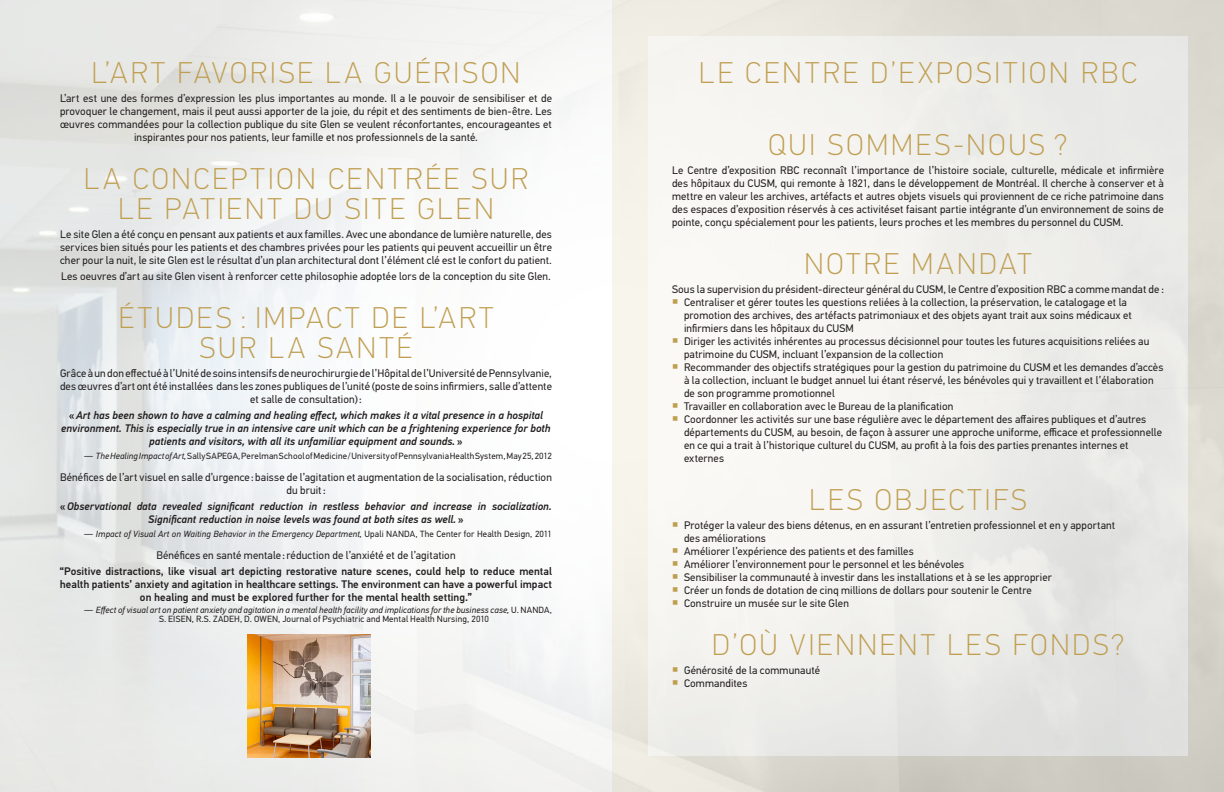
<style>
.page{position:relative;width:1224px;height:792px;background:#fff}
.page>*{position:absolute;margin:0;border:0;box-sizing:border-box;transform-origin:0 0}
.t1{font:100 30px/30px "PF Din Text Pro";letter-spacing:.085em;color:#c09e50;text-align:center}
.t2{font:11px/13px "PF Din Text Pro";letter-spacing:.01em;color:#231f20}
.t3{font:italic 500 11px/13px "PF Din Text Pro";color:#231f20;text-align:center}
.t4{font:500 11px/13px "PF Din Text Pro";letter-spacing:.005em;color:#231f20;text-align:center}
.t5{font:italic 9px/9px "PF Din Text Pro";letter-spacing:.01em;color:#231f20}
.t6{font:9px "PF Din Text Pro";letter-spacing:.02em;color:#231f20}
.s1{font-style:normal}
.s2{font-style:italic}
</style>
<div class="page">
<img style="left:0;top:0;width:612px;height:792px">
<img style="left:248px;top:635px;width:123px;height:122px">
<svg style="left:612px;top:0;width:612px;height:792px;background:#e2dfd7"></svg>
<div style="left:648px;top:36px;width:540px;height:720px;background:linear-gradient(to right,#faf9f5,#e5e5e3)"></div>
<h1 class="t1" style="left:91px;top:58px;width:431px">L’ART FAVORISE LA GUÉRISON</h1>
<p class="t2" style="left:60px;top:91px;width:494px;text-align:center">L’art est une des formes d’expression les plus importantes au monde. Il a le pouvoir de sensibiliser et de provoquer le changement, mais il peut aussi apporter de la joie, du répit et des sentiments de bien-être. Les œuvres commandées pour la collection publique du site Glen se veulent réconfortantes, encourageantes et inspirantes pour nos patients, leur famille et nos professionnels de la santé.</p>
<h1 class="t1" style="left:84px;top:164px;width:446px">LA CONCEPTION CENTRÉE SUR<br>LE PATIENT DU SITE GLEN</h1>
<p class="t2" style="left:60px;top:227px;width:494px;text-align:justify">Le site Glen a été conçu en pensant aux patients et aux familles. Avec une abondance de lumière naturelle, des services bien situés pour les patients et des chambres privées pour les patients qui peuvent accueillir un être cher pour la nuit, le site Glen est le résultat d’un plan architectural dont l’élément clé est le confort du patient.</p>
<p class="t2" style="left:61px;top:269px;width:491px">Les oeuvres d’art au site Glen visent à renforcer cette philosophie adoptée lors de la conception du site Glen.</p>
<h1 class="t1" style="left:118px;top:303px;width:377px">ÉTUDES : IMPACT DE L’ART<br>SUR LA SANTÉ</h1>
<p class="t2" style="left:60px;top:366px;width:494px;text-align:center">Grâce à un don effectué à l’Unité de soins intensifs de neurochirurgie de l’Hôpital de l’Université de Pennsylvanie, des œuvres d’art ont été installées dans les zones publiques de l’unité (poste de soins infirmiers, salle d’attente et salle de consultation):</p>
<p class="t3" style="left:61px;top:408px;width:491px"><span class="s1">«</span>Art has been shown to have a calming and healing effect, which makes it a vital presence in a hospital environment. This is especially true in an intensive care unit which can be a frightening experience for both patients and visitors, with all its unfamiliar equipment and sounds.<span class="s1">»</span></p>
<p class="t6" style="left:84px;top:450px;width:469px"><span class="s2">— The Healing Impact of Art,</span> Sally SAPEGA, Perelman School of Medicine / University of Pennsylvania Health System, May 25, 2012</p>
<p class="t2" style="left:60px;top:470px;width:493px;text-align:center">Bénéfices de l’art visuel en salle d’urgence : baisse de l’agitation et augmentation de la socialisation, réduction du bruit:</p>
<p class="t3" style="left:60px;top:499px;width:494px"><span class="s1">«</span>Observational data revealed significant reduction in restless behavior and increase in socialization.<br>Significant reduction in noise levels was found at both sites as well.<span class="s1">»</span></p>
<p class="t5" style="left:84px;top:529px;width:469px">— Impact of Visual Art on Waiting Behavior in the Emergency Department, <span class="s1">Upali NANDA, The Center for Health Design, 2011</span></p>
<p class="t2" style="left:156px;top:548px;width:301px">Bénéfices en santé mentale :réduction de l’anxiété et de l’agitation</p>
<p class="t4" style="left:60px;top:564px;width:494px">“Positive distractions, like visual art depicting restorative nature scenes, could help to reduce mental health patients’ anxiety and agitation in healthcare settings. The environment can have a powerful impact on healing and must be explored further for the mental health setting.”</p>
<p class="t5" style="left:159px;top:605px;width:394px;text-indent:-75px">— Effect of visual art on patient anxiety and agitation in a mental health facility and implications for the business case, <span class="s1">U. NANDA,<br>S. EISEN, R.S. ZADEH, D. OWEN, Journal of Psychiatric and Mental Health Nursing, 2010</span></p>
<h1 class="t1" style="left:699px;top:58px;width:440px">LE CENTRE D’EXPOSITION RBC</h1>
<h1 class="t1" style="left:769px;top:130px;width:300px">QUI SOMMES-NOUS ?</h1>
<p class="t2" style="left:672px;top:163px;width:493px;text-align:justify">Le Centre d’exposition RBC reconnaît l’importance de l’histoire sociale, culturelle, médicale et infirmière des hôpitaux du CUSM, qui remonte à 1821, dans le développement de Montréal. Il cherche à conserver et à mettre en valeur les archives, artéfacts et autres objets visuels qui proviennent de ce riche patrimoine dans des espaces d’exposition réservés à ces activitéset faisant partie intégrante d’un environnement de soins de pointe, conçu spécialement pour les patients, leurs proches et les membres du personnel du CUSM.</p>
<h1 class="t1" style="left:804px;top:249px;width:229px">NOTRE MANDAT</h1>
<p class="t2" style="left:672px;top:282px;width:493px">Sous la supervision du président-directeur général du CUSM, le Centre d’exposition RBC a comme mandat de :</p>
<p class="t2" style="left:684px;top:295px;width:449px;text-indent:-12px"><sup>■</sup> Centraliser et gérer toutes les questions reliées à la collection, la préservation, le catalogage et la promotion des archives, des artéfacts patrimoniaux et des objets ayant trait aux soins médicaux et infirmiers dans les hôpitaux du CUSM</p>
<p class="t2" style="left:684px;top:334px;width:467px;text-indent:-12px"><sup>■</sup> Diriger les activités inhérentes au processus décisionnel pour toutes les futures acquisitions reliées au patrimoine du CUSM, incluant l’expansion de la collection</p>
<p class="t2" style="left:684px;top:360px;width:481px;text-indent:-12px"><sup>■</sup> Recommander des objectifs stratégiques pour la gestion du patrimoine du CUSM et les demandes d’accès à la collection, incluant le budget annuel lui étant réservé, les bénévoles qui y travaillent et l’élaboration de son programme promotionnel</p>
<p class="t2" style="left:672px;top:399px;width:283px"><sup>■</sup> Travailler en collaboration avec le Bureau de la planification</p>
<p class="t2" style="left:684px;top:412px;width:479px;text-indent:-12px"><sup>■</sup> Coordonner les activités sur une base régulière avec le département des affaires publiques et d’autres départements du CUSM, au besoin, de façon à assurer une approche uniforme, efficace et professionnelle en ce qui a trait à l’historique culturel du CUSM, au profit à la fois des parties prenantes internes et externes</p>
<h1 class="t1" style="left:809px;top:485px;width:219px">LES OBJECTIFS</h1>
<p class="t2" style="left:684px;top:518px;width:433px;text-indent:-12px"><sup>■</sup> Protéger la valeur des biens détenus, en en assurant l’entretien professionnel et en y apportant des améliorations</p>
<p class="t2" style="left:672px;top:544px;width:243px"><sup>■</sup> Améliorer l’expérience des patients et des familles</p>
<p class="t2" style="left:672px;top:557px;width:294px"><sup>■</sup> Améliorer l’environnement pour le personnel et les bénévoles</p>
<p class="t2" style="left:672px;top:570px;width:381px"><sup>■</sup> Sensibiliser la communauté à investir dans les installations et à se les approprier</p>
<p class="t2" style="left:672px;top:583px;width:361px"><sup>■</sup> Créer un fonds de dotation de cinq millions de dollars pour soutenir le Centre</p>
<p class="t2" style="left:672px;top:596px;width:178px"><sup>■</sup> Construire un musée sur le site Glen</p>
<h1 class="t1" style="left:712px;top:630px;width:414px">D’OÙ VIENNENT LES FONDS?</h1>
<p class="t2" style="left:672px;top:663px;width:150px"><sup>■</sup> Générosité de la communauté</p>
<p class="t2" style="left:672px;top:676px;width:77px"><sup>■</sup> Commandites</p>
</div>
